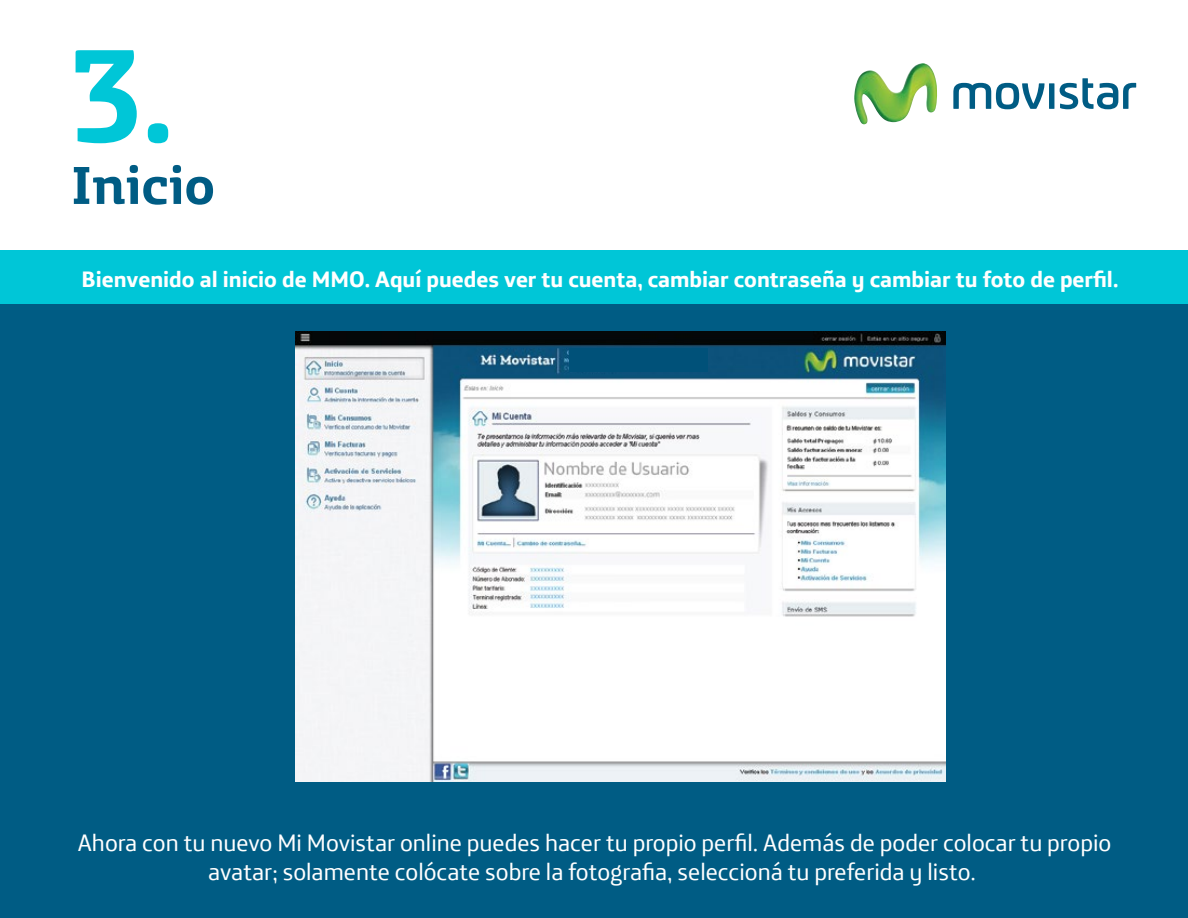
<style>
.page{position:relative;width:1188px;height:918px;background:#fff}
.page>*{position:absolute;margin:0;border:0;box-sizing:border-box;transform-origin:0 0}
.t1{font:700 133.35px "Movistar Headline";color:#00c6d7}
.t2{font:700 54px "Movistar Headline";color:#005c84}
.t3{font:24px/28.8px "Movistar Text";color:#fff;text-align:center}
.t4{font:700 22.5px "Movistar Text";color:#fff}
</style>
<div class="page">
<div style="left:0;top:250px;width:1188px;height:668px;background:#005c84"></div>
<div style="left:0;top:250px;width:1188px;height:54px;background:#00c6d7"></div>
<img style="left:854px;top:63px;width:83px;height:61px">
<svg style="left:953px;top:78px;width:183px;height:31px"></svg>
<img style="left:296px;top:332px;width:650px;height:449px">
<div style="left:569px;top:348px;width:139px;height:24px;background:#005179"></div>
<h1 class="t1" style="left:71px;top:-26px;width:104px">3.</h1>
<h2 class="t2" style="left:71px;top:136px;width:145px">Inicio</h2>
<p class="t4" style="left:82px;top:259px;width:1038px">Bienvenido al inicio de MMO. Aquí puedes ver tu cuenta, cambiar contraseña y cambiar tu foto de perfil.</p>
<p class="t3" style="left:78px;top:826px;width:1035px">Ahora con tu nuevo Mi Movistar online puedes hacer tu propio perfil. Además de poder colocar tu propio avatar; solamente colócate sobre la fotografia, seleccioná tu preferida y listo.</p>
</div>
